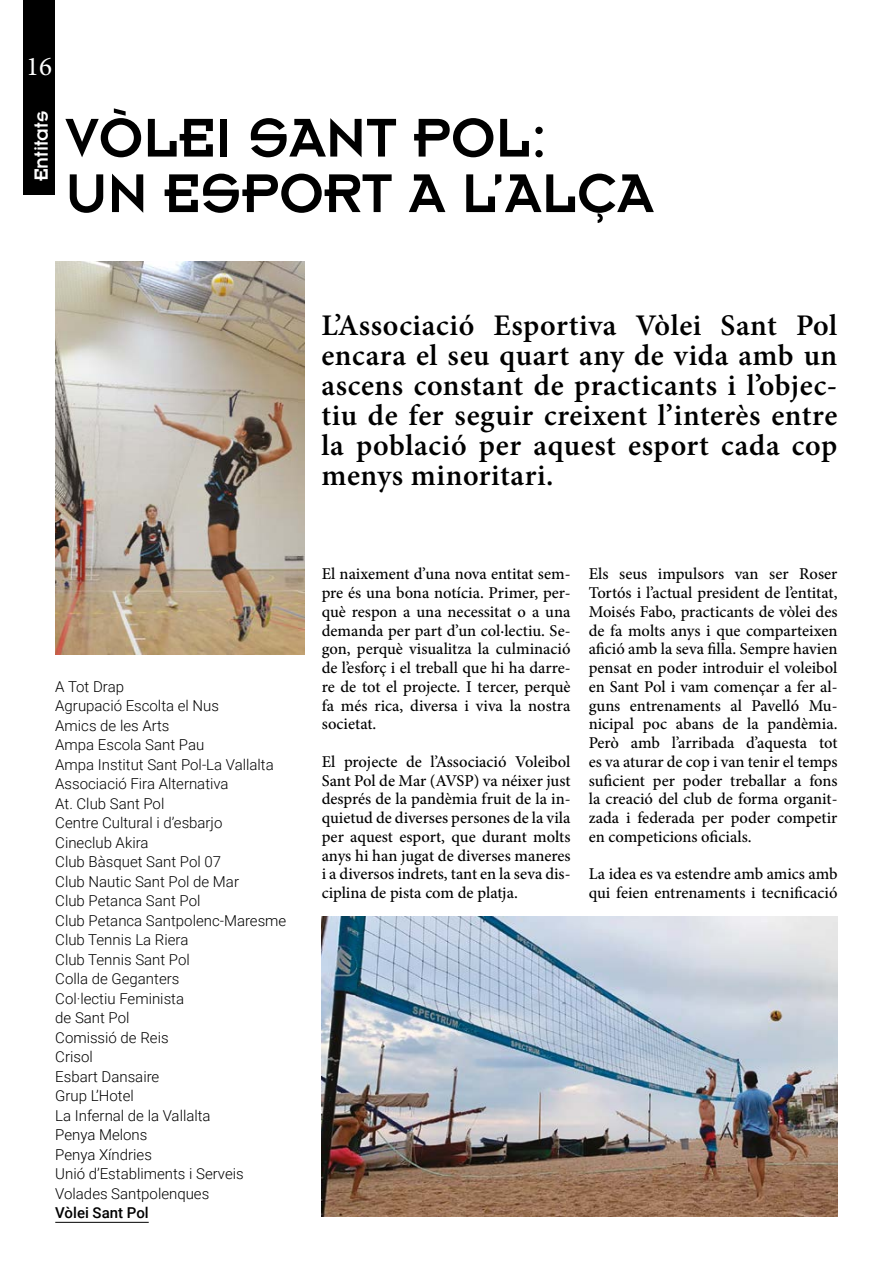
<style>
.page{position:relative;width:893px;height:1263px;background:#fff}
.page>*{position:absolute;margin:0;border:0;box-sizing:border-box;transform-origin:0 0}
.t1{font:60px/55.5px "Insignia A";color:#000}
.INTRO{font:600 30px/30px "Minion Pro";letter-spacing:.02em;color:#000;text-align:justify}
.Paginació_Blanc{font:27px "Minion Pro";color:#fff}
.Títol_Secció_Vertical{font:21px "Insignia A";color:#fff}
.TEXT_GRAL{font:500 16.5px/18.8px "Minion Pro";color:#000;text-align:justify}
.t2{font:300 15px/19.5px "Roboto";color:#000}
.t3{font:500 15px "Roboto";color:#000}
</style>
<div class="page">
<hr style="left:55px;top:1222px;width:94px;height:1px;background:#000">
<div style="left:24px;top:0;width:31px;height:195px;background:#000"></div>
<img style="left:55px;top:261px;width:250px;height:393px">
<img style="left:322px;top:917px;width:516px;height:300px">
<p class="Paginació_Blanc" style="left:26px;top:48px;width:27px">16</p>
<p class="Títol_Secció_Vertical" style="left:30px;top:181px;width:72px;rotate:-90deg">Entitats</p>
<h1 class="t1" style="left:65px;top:110px;width:590px">VÒLEI SANT POL:<br>UN ESPORT A L’ALÇA</h1>
<p class="INTRO" style="left:321px;top:310px;width:517px">L’Associació Esportiva Vòlei Sant Pol encara el seu quart any de vida amb un ascens constant de practicants i l’objec&shy;tiu de fer seguir creixent l’interès entre la població per aquest esport cada cop menys minoritari.</p>
<p class="t2" style="left:55px;top:676px;width:70px">A Tot Drap</p>
<p class="t2" style="left:55px;top:696px;width:165px">Agrupació Escolta el Nus</p>
<p class="t2" style="left:55px;top:715px;width:116px">Amics de les Arts</p>
<p class="t2" style="left:55px;top:735px;width:151px">Ampa Escola Sant Pau</p>
<p class="t2" style="left:55px;top:754px;width:220px">Ampa Institut Sant Pol-La Vallalta</p>
<p class="t2" style="left:55px;top:774px;width:175px">Associació Fira Alternativa</p>
<p class="t2" style="left:55px;top:793px;width:111px">At. Club Sant Pol</p>
<p class="t2" style="left:55px;top:813px;width:169px">Centre Cultural i d’esbarjo</p>
<p class="t2" style="left:55px;top:832px;width:95px">Cineclub Akira</p>
<p class="t2" style="left:55px;top:852px;width:167px">Club Bàsquet Sant Pol 07</p>
<p class="t2" style="left:55px;top:871px;width:185px">Club Nautic Sant Pol de Mar</p>
<p class="t2" style="left:55px;top:891px;width:147px">Club Petanca Sant Pol</p>
<p class="t2" style="left:55px;top:910px;width:233px">Club Petanca Santpolenc-Maresme</p>
<p class="t2" style="left:55px;top:930px;width:135px">Club Tennis La Riera</p>
<p class="t2" style="left:55px;top:949px;width:136px">Club Tennis Sant Pol</p>
<p class="t2" style="left:55px;top:969px;width:126px">Colla de Geganters</p>
<p class="t2" style="left:55px;top:988px;width:130px">Col·lectiu Feminista de Sant Pol</p>
<p class="t2" style="left:55px;top:1027px;width:115px">Comissió de Reis</p>
<p class="t2" style="left:55px;top:1047px;width:39px">Crisol</p>
<p class="t2" style="left:55px;top:1066px;width:106px">Esbart Dansaire</p>
<p class="t2" style="left:55px;top:1086px;width:80px">Grup L’Hotel</p>
<p class="t2" style="left:55px;top:1105px;width:157px">La Infernal de la Vallalta</p>
<p class="t2" style="left:55px;top:1125px;width:94px">Penya Melons</p>
<p class="t2" style="left:55px;top:1144px;width:98px">Penya Xíndries</p>
<p class="t2" style="left:55px;top:1164px;width:190px">Unió d’Establiments i Serveis</p>
<p class="t2" style="left:55px;top:1183px;width:156px">Volades Santpolenques</p>
<p class="t3" style="left:55px;top:1202px;width:95px">Vòlei Sant Pol</p>
<p class="TEXT_GRAL" style="left:322px;top:565px;width:250px">El naixement d’una nova entitat sem&shy;pre és una bona notícia. Primer, per&shy;què respon a una necessitat o a una demanda per part d’un col·lectiu. Se&shy;gon, perquè visualitza la culminació de l’esforç i el treball que hi ha darre&shy;re de tot el projecte. I tercer, perquè fa més rica, diversa i viva la nostra societat.</p>
<p class="TEXT_GRAL" style="left:322px;top:752px;width:250px">El projecte de l’Associació Voleibol Sant Pol de Mar (AVSP) va néixer just després de la pandèmia fruit de la in&shy;quietud de diverses persones de la vila per aquest esport, que durant molts anys hi han jugat de diverses maneres i a diversos indrets, tant en la seva dis&shy;ciplina de pista com de platja.</p>
<p class="TEXT_GRAL" style="left:589px;top:565px;width:250px">Els seus impulsors van ser Roser Tortós i l’actual president de l’entitat, Moisés Fabo, practicants de vòlei des de fa molts anys i que comparteixen afició amb la seva filla. Sempre havien pensat en poder introduir el voleibol en Sant Pol i vam començar a fer al&shy;guns entrenaments al Pavelló Mu&shy;nicipal poc abans de la pandèmia.<br>Però amb l’arribada d’aquesta tot es va aturar de cop i van tenir el temps suficient per poder treballar a fons la creació del club de forma organit&shy;zada i federada per poder competir en competicions oficials.</p>
<p class="TEXT_GRAL" style="left:589px;top:865px;width:250px">La idea es va estendre amb amics amb qui feien entrenaments i tecnificació</p>
</div>
